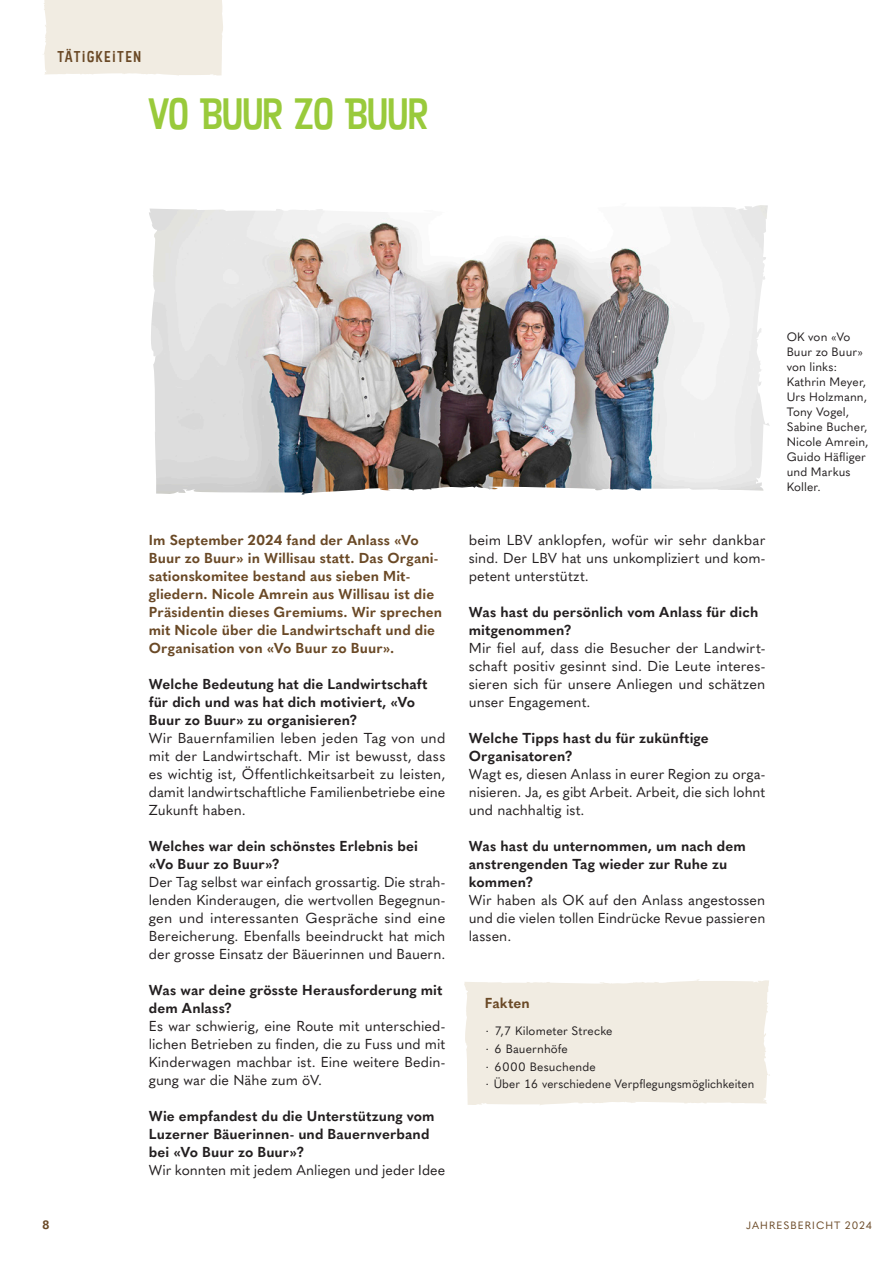
<style>
.page{position:relative;width:893px;height:1263px;background:#fff}
.page>*{position:absolute;margin:0;border:0;box-sizing:border-box;transform-origin:0 0}
.t1{font:42px "Kon Tiki JF Aloha";letter-spacing:-.005em;color:#99ca3b}
.t2{font:15px "Kon Tiki JF Aloha";letter-spacing:.115em;color:#6a4926}
.t3{font:14.25px/18px "Quasimoda";letter-spacing:.005em;color:#231f20;text-align:justify}
.t4{font:700 14.25px/18px "Quasimoda";letter-spacing:.005em;color:#231f20}
.t5{font:700 14.25px/18px "Quasimoda";letter-spacing:.005em;color:#6a4926}
.t6{font:12px/15px "Quasimoda";letter-spacing:.01em;color:#231f20}
.t7{font:700 12px "Quasimoda";color:#6a4926}
.t8{font:10.5px "Quasimoda";letter-spacing:.105em;color:#6a4926}
</style>
<div class="page">
<img style="left:149px;top:205px;width:615px;height:290px">
<svg style="left:464px;top:979px;width:306px;height:126px"></svg>
<div style="left:43px;top:0;width:180px;height:76px;background:#f1ece2"></div>
<p class="t2" style="left:57px;top:47px;width:85px">TÄTIGKEITEN</p>
<h1 class="t1" style="left:149px;top:88px;width:281px">VO BUUR ZO BUUR</h1>
<p class="t5" style="left:149px;top:530px;width:295px">Im September 2024 fand der Anlass «Vo Buur zo Buur» in Willisau statt. Das Organi&shy;sationskomitee bestand aus sieben Mit&shy;gliedern. Nicole Amrein aus Willisau ist die Präsidentin dieses Gremiums. Wir sprechen mit Nicole über die Landwirtschaft und die Organisation von «Vo Buur zo Buur».</p>
<p class="t4" style="left:149px;top:674px;width:280px">Welche Bedeutung hat die Landwirtschaft für dich und was hat dich motiviert, «Vo<br>Buur zo Buur» zu organisieren?</p>
<p class="t3" style="left:149px;top:728px;width:298px">Wir Bauernfamilien leben jeden Tag von und mit der Landwirtschaft. Mir ist bewusst, dass es wichtig ist, Öffentlichkeitsarbeit zu leisten, damit landwirtschaftliche Familienbetriebe eine Zukunft haben.</p>
<p class="t4" style="left:149px;top:836px;width:270px">Welches war dein schönstes Erlebnis bei «Vo Buur zo Buur»?</p>
<p class="t3" style="left:149px;top:872px;width:298px">Der Tag selbst war einfach grossartig. Die strah&shy;lenden Kinderaugen, die wertvollen Begegnun&shy;gen und interessanten Gespräche sind eine Bereicherung. Ebenfalls beeindruckt hat mich der grosse Einsatz der Bäuerinnen und Bauern.</p>
<p class="t4" style="left:149px;top:980px;width:295px">Was war deine grösste Herausforderung mit dem Anlass?</p>
<p class="t3" style="left:149px;top:1016px;width:298px">Es war schwierig, eine Route mit unterschied&shy;lichen Betrieben zu finden, die zu Fuss und mit Kinderwagen machbar ist. Eine weitere Bedin&shy;gung war die Nähe zum öV.</p>
<p class="t4" style="left:149px;top:1106px;width:287px">Wie empfandest du die Unterstützung vom<br>Luzerner Bäuerinnen- und Bauernverband bei «Vo Buur zo Buur»?</p>
<p class="t3" style="left:149px;top:1160px;width:298px">Wir konnten mit jedem Anliegen und jeder Idee</p>
<p class="t3" style="left:469px;top:530px;width:298px">beim LBV anklopfen, wofür wir sehr dankbar sind. Der LBV hat uns unkompliziert und kom&shy;petent unterstützt.</p>
<p class="t4" style="left:469px;top:602px;width:291px">Was hast du persönlich vom Anlass für dich mitgenommen?</p>
<p class="t3" style="left:469px;top:638px;width:298px">Mir fiel auf, dass die Besucher der Landwirt&shy;schaft positiv gesinnt sind. Die Leute interes&shy;sieren sich für unsere Anliegen und schätzen unser Engagement.</p>
<p class="t4" style="left:469px;top:728px;width:242px">Welche Tipps hast du für zukünftige<br>Organisatoren?</p>
<p class="t3" style="left:469px;top:764px;width:298px">Wagt es, diesen Anlass in eurer Region zu orga&shy;nisieren. Ja, es gibt Arbeit. Arbeit, die sich lohnt und nachhaltig ist.</p>
<p class="t4" style="left:469px;top:836px;width:279px">Was hast du unternommen, um nach dem anstrengenden Tag wieder zur Ruhe zu kommen?</p>
<p class="t3" style="left:469px;top:890px;width:298px">Wir haben als OK auf den Anlass angestossen und die vielen tollen Eindrücke Revue passieren lassen.</p>
<p class="t6" style="left:787px;top:328px;width:83px">OK von «Vo<br>Buur zo Buur» von links:<br>Kathrin Meyer,<br>Urs Holzmann,<br>Tony Vogel,<br>Sabine Bucher,<br>Nicole Amrein,<br>Guido Häfliger und Markus<br>Koller.</p>
<p class="t5" style="left:485px;top:992px;width:47px">Fakten</p>
<p class="t6" style="left:485px;top:1021px;width:271px;line-height:17.7px">∙ 7,7 Kilometer Strecke<br>∙ 6 Bauernhöfe<br>∙ 6000 Besuchende<br>∙ Über 16 verschiedene Verpflegungsmöglichkeiten</p>
<p class="t7" style="left:43px;top:1215px;width:8px">8</p>
<p class="t8" style="left:746px;top:1217px;width:127px">JAHRESBERICHT 2024</p>
</div>
